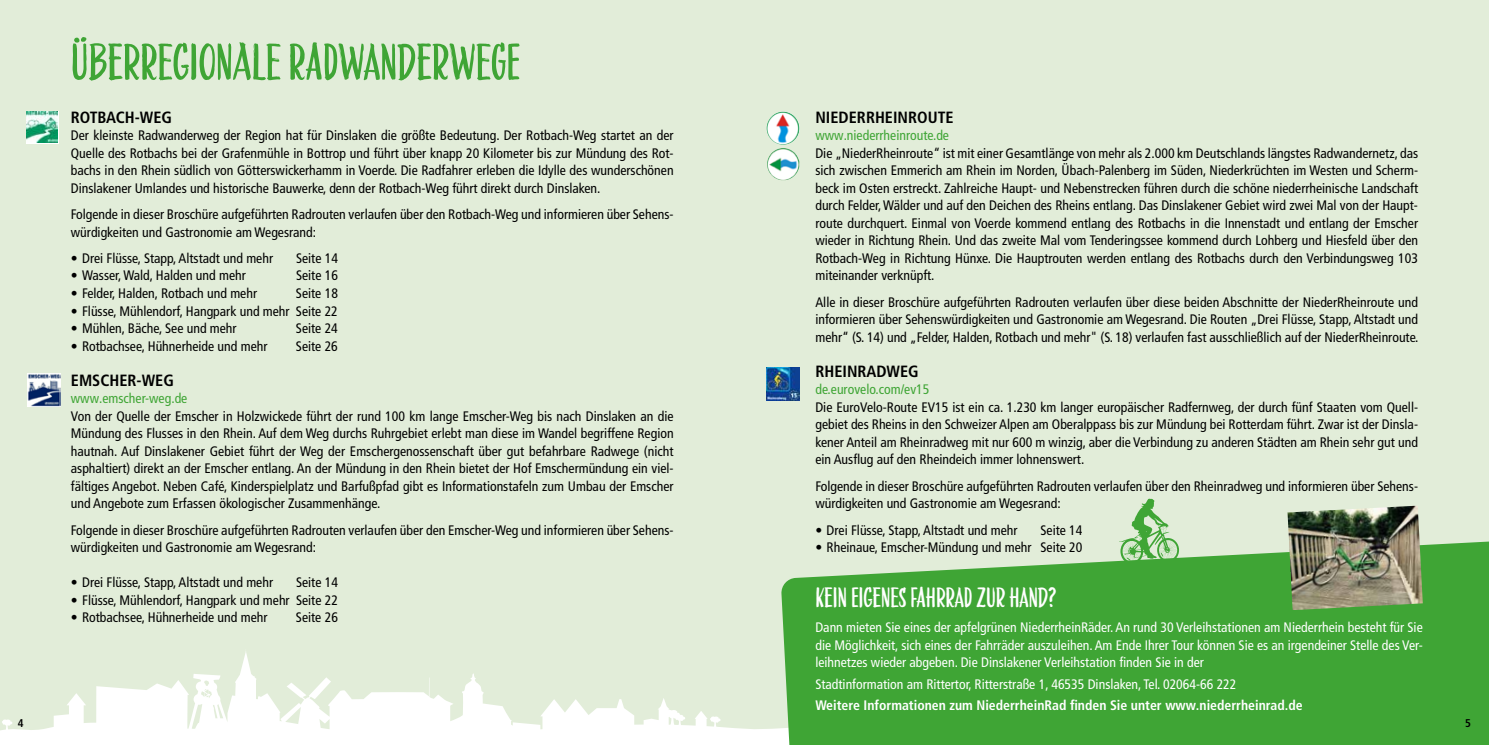
<style>
.page{position:relative;width:1489px;height:745px;background:#fff}
.page>*{position:absolute;margin:0;border:0;box-sizing:border-box;transform-origin:0 0}
.t1{font:55px "Liebe Doris";color:#3fa535}
.t2{font:30px "Liebe Doris";color:#fff}
.t3{font:700 condensed 16.25px "Frutiger LT Pro";color:#000}
.t4{font:condensed 13.75px/17.5px "Frutiger LT Pro";color:#000;text-align:justify}
.t5{font:condensed 13.75px/17.5px "Frutiger LT Pro";color:#fff;text-align:justify}
.t6{font:700 condensed 13.75px "Frutiger LT Pro";color:#fff}
.t7{font:condensed 13.75px "Frutiger LT Pro";color:#3fa535}
.t8{font:700 condensed 11.25px "Frutiger LT Pro";color:#000}
</style>
<div class="page">
<div style="left:0;top:0;width:1488px;height:744px;background:#e2edd9"></div>
<img style="left:766px;top:367px;width:33px;height:33px">
<svg style="left:26px;top:111px;width:33px;height:32px"></svg>
<img style="left:27px;top:112px;width:31px;height:31px">
<svg style="left:0;top:651px;width:781px;height:93px"></svg>
<img style="left:28px;top:373px;width:32px;height:33px">
<img style="left:766px;top:112px;width:33px;height:33px;border-radius:16px">
<svg style="left:781px;top:541px;width:707px;height:203px;background:#4eab44"></svg>
<img style="left:1287px;top:505px;width:135px;height:104px">
<svg style="left:1119px;top:498px;width:60px;height:65px"></svg>
<img style="left:767px;top:148px;width:32px;height:32px">
<p class="t8" style="left:18px;top:715px;width:7px">4</p>
<h1 class="t1" style="left:71px;top:28px;width:450px">ÜBERREGIONALE RADWANDERWEGE</h1>
<p class="t3" style="left:71px;top:107px;width:103px">ROTBACH-WEG</p>
<p class="t4" style="left:71px;top:127px;width:604px">Der kleinste Radwanderweg der Region hat für Dinslaken die größte Bedeutung. Der Rotbach-Weg startet an der Quelle des Rotbachs bei der Grafenmühle in Bottrop und führt über knapp 20 Kilometer bis zur Mündung des Rot&shy;bachs in den Rhein südlich von Götterswickerhamm in Voerde. Die Radfahrer erleben die Idylle des wunderschönen Dinslakener Umlandes und historische Bauwerke, denn der Rotbach-Weg führt direkt durch Dinslaken.</p>
<p class="t4" style="left:71px;top:205px;width:604px">Folgende in dieser Broschüre aufgeführten Radrouten verlaufen über den Rotbach-Weg und informieren über Sehens&shy;würdigkeiten und Gastronomie am Wegesrand:</p>
<p class="t4" style="left:71px;top:249px;width:204px">• Drei Flüsse, Stapp, Altstadt und mehr</p>
<p class="t4" style="left:296px;top:249px;width:43px">Seite 14</p>
<p class="t4" style="left:71px;top:267px;width:176px">• Wasser, Wald, Halden und mehr</p>
<p class="t4" style="left:296px;top:267px;width:43px">Seite 16</p>
<p class="t4" style="left:71px;top:284px;width:188px">• Felder, Halden, Rotbach und mehr</p>
<p class="t4" style="left:296px;top:284px;width:43px">Seite 18</p>
<p class="t4" style="left:71px;top:302px;width:268px">• Flüsse, Mühlendorf, Hangpark und mehr Seite 22</p>
<p class="t4" style="left:71px;top:319px;width:167px">• Mühlen, Bäche, See und mehr</p>
<p class="t4" style="left:296px;top:319px;width:43px">Seite 24</p>
<p class="t4" style="left:71px;top:337px;width:198px">• Rotbachsee, Hühnerheide und mehr</p>
<p class="t4" style="left:296px;top:337px;width:43px">Seite 26</p>
<p class="t3" style="left:71px;top:370px;width:104px">EMSCHER-WEG</p>
<p class="t7" style="left:71px;top:390px;width:118px">www.emscher-weg.de</p>
<p class="t4" style="left:71px;top:407px;width:604px">Von der Quelle der Emscher in Holzwickede führt der rund 100 km lange Emscher-Weg bis nach Dinslaken an die Mündung des Flusses in den Rhein. Auf dem Weg durchs Ruhrgebiet erlebt man diese im Wandel begriffene Region hautnah. Auf Dinslakener Gebiet führt der Weg der Emschergenossenschaft über gut befahrbare Radwege (nicht asphaltiert) direkt an der Emscher entlang. An der Mündung in den Rhein bietet der Hof Emschermündung ein viel&shy;fältiges Angebot. Neben Café, Kinderspielplatz und Barfußpfad gibt es Informationstafeln zum Umbau der Emscher und Angebote zum Erfassen ökologischer Zusammenhänge.</p>
<p class="t4" style="left:71px;top:520px;width:604px">Folgende in dieser Broschüre aufgeführten Radrouten verlaufen über den Emscher-Weg und informieren über Sehens&shy;würdigkeiten und Gastronomie am Wegesrand:</p>
<p class="t4" style="left:71px;top:573px;width:204px">• Drei Flüsse, Stapp, Altstadt und mehr</p>
<p class="t4" style="left:296px;top:573px;width:43px">Seite 14</p>
<p class="t4" style="left:71px;top:590px;width:268px">• Flüsse, Mühlendorf, Hangpark und mehr Seite 22</p>
<p class="t4" style="left:71px;top:608px;width:198px">• Rotbachsee, Hühnerheide und mehr</p>
<p class="t4" style="left:296px;top:608px;width:43px">Seite 26</p>
<p class="t3" style="left:815px;top:107px;width:140px">NIEDERRHEINROUTE</p>
<p class="t7" style="left:815px;top:127px;width:135px">www.niederrheinroute.de</p>
<p class="t4" style="left:815px;top:144px;width:604px">Die „NiederRheinroute“ ist mit einer Gesamtlänge von mehr als 2.000 km Deutschlands längstes Radwandernetz, das sich zwischen Emmerich am Rhein im Norden, Übach-Palenberg im Süden, Niederkrüchten im Westen und Scherm&shy;beck im Osten erstreckt. Zahlreiche Haupt- und Nebenstrecken führen durch die schöne niederrheinische Landschaft durch Felder, Wälder und auf den Deichen des Rheins entlang. Das Dinslakener Gebiet wird zwei Mal von der Haupt&shy;route durchquert. Einmal von Voerde kommend entlang des Rotbachs in die Innenstadt und entlang der Emscher wieder in Richtung Rhein. Und das zweite Mal vom Tenderingssee kommend durch Lohberg und Hiesfeld über den Rotbach-Weg in Richtung Hünxe. Die Hauptrouten werden entlang des Rotbachs durch den Verbindungsweg 103 miteinander verknüpft.</p>
<p class="t4" style="left:815px;top:293px;width:604px">Alle in dieser Broschüre aufgeführten Radrouten verlaufen über diese beiden Abschnitte der NiederRheinroute und informieren über Sehenswürdigkeiten und Gastronomie am Wegesrand. Die Routen „Drei Flüsse, Stapp, Altstadt und mehr“ (S. 14) und „Felder, Halden, Rotbach und mehr" (S. 18) verlaufen fast ausschließlich auf der NiederRheinroute.</p>
<p class="t3" style="left:815px;top:361px;width:105px">RHEINRADWEG</p>
<p class="t7" style="left:815px;top:381px;width:115px">de.eurovelo.com/ev15</p>
<p class="t4" style="left:815px;top:398px;width:604px">Die EuroVelo-Route EV15 ist ein ca. 1.230 km langer europäischer Radfernweg, der durch fünf Staaten vom Quell&shy;gebiet des Rheins in den Schweizer Alpen am Oberalppass bis zur Mündung bei Rotterdam führt. Zwar ist der Dinsla&shy;kener Anteil am Rheinradweg mit nur 600 m winzig, aber die Verbindung zu anderen Städten am Rhein sehr gut und ein Ausflug auf den Rheindeich immer lohnenswert.</p>
<p class="t4" style="left:815px;top:477px;width:604px">Folgende in dieser Broschüre aufgeführten Radrouten verlaufen über den Rheinradweg und informieren über Sehens&shy;würdigkeiten und Gastronomie am Wegesrand:</p>
<p class="t4" style="left:815px;top:520px;width:204px">• Drei Flüsse, Stapp, Altstadt und mehr</p>
<p class="t4" style="left:1040px;top:520px;width:43px">Seite 14</p>
<p class="t4" style="left:815px;top:538px;width:268px">• Rheinaue, Emscher-Mündung und mehr Seite 20</p>
<h2 class="t2" style="left:815px;top:579px;width:45px">KEIN EIGENE</h2>
<h2 class="t2" style="left:898px;top:579px;width:159px">S FAHRRAD ZUR HAND?</h2>
<p class="t5" style="left:815px;top:618px;width:609px">Dann mieten Sie eines der apfelgrünen NiederrheinRäder. An rund 30 Verleihstationen am Niederrhein besteht für Sie die Möglichkeit, sich eines der Fahrräder auszuleihen. Am Ende Ihrer Tour können Sie es an irgendeiner Stelle des Ver&shy;leihnetzes wieder abgeben. Die Dinslakener Verleihstation finden Sie in der</p>
<p class="t5" style="left:815px;top:674px;width:422px">Stadtinformation am Rittertor, Ritterstraße 1, 46535 Dinslaken, Tel. 02064-66 222</p>
<p class="t6" style="left:815px;top:696px;width:488px">Weitere Informationen zum NiederrheinRad finden Sie unter www.niederrheinrad.de</p>
<p class="t8" style="left:1464px;top:715px;width:7px">5</p>
</div>
